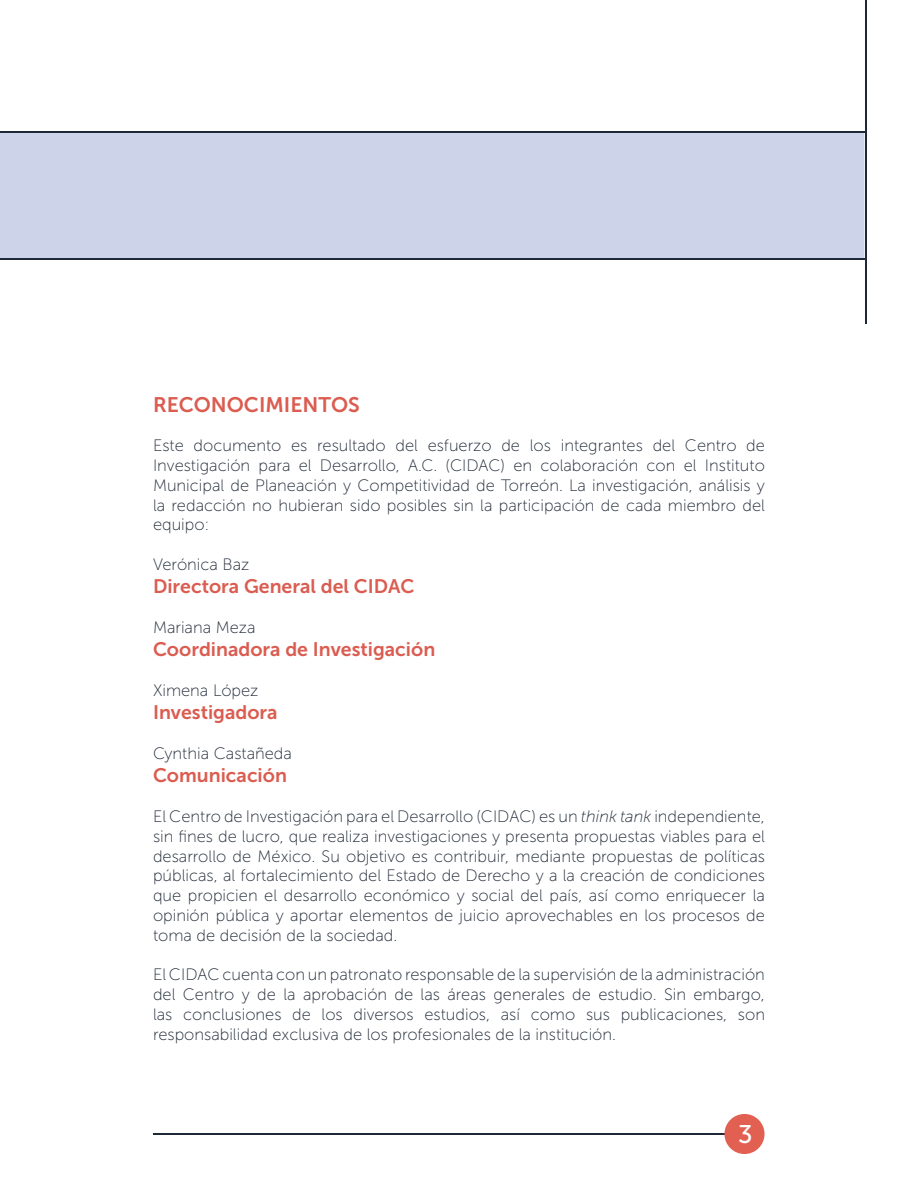
<style>
.page{position:relative;width:918px;height:1188px;background:#fff}
.page>*{position:absolute;margin:0;border:0;box-sizing:border-box;transform-origin:0 0}
.t1{font:25.5px "Museo Sans 500";color:#fff}
.t2{font:21px "Museo Sans 700";color:#db5c50}
.t3{font:19.5px "Museo Sans 700";color:#db5c50}
.t4{font:16.5px/19.8px "Museo Sans 100";color:#1f2836;text-align:justify}
.s1{font-style:italic}
</style>
<div class="page">
<hr style="left:865px;top:0;width:1px;height:323px;background:#1f2836">
<div style="left:0;top:133px;width:864px;height:125px;background:#cdd4e9"></div>
<hr style="left:0;top:132px;width:865px;height:1px;background:#1f2836">
<hr style="left:0;top:258px;width:865px;height:2px;background:#1f2836">
<hr style="left:153px;top:1133px;width:573px;height:2px;background:#1f2836">
<div style="left:724px;top:1114px;width:41px;height:40px;background:#e26052;border-radius:50%"></div>
<p class="t2" style="left:153px;top:393px;width:208px">RECONOCIMIENTOS</p>
<p class="t4" style="left:153px;top:436px;width:614px">Este documento es resultado del esfuerzo de los integrantes del Centro de Investigación para el Desarrollo, A.C. (CIDAC) en colaboración con el Instituto Municipal de Planeación y Competitividad de Torreón. La investigación, análisis y la redacción no hubieran sido posibles sin la participación de cada miembro del equipo:</p>
<p class="t4" style="left:153px;top:555px;width:98px">Verónica Baz</p>
<p class="t3" style="left:153px;top:576px;width:263px">Directora General del CIDAC</p>
<p class="t4" style="left:153px;top:618px;width:104px">Mariana Meza</p>
<p class="t3" style="left:153px;top:639px;width:284px">Coordinadora de Investigación</p>
<p class="t4" style="left:153px;top:681px;width:107px">Ximena López</p>
<p class="t3" style="left:153px;top:702px;width:126px">Investigadora</p>
<p class="t4" style="left:153px;top:744px;width:141px">Cynthia Castañeda</p>
<p class="t3" style="left:153px;top:765px;width:136px">Comunicación</p>
<p class="t4" style="left:153px;top:807px;width:614px">El Centro de Investigación para el Desarrollo (CIDAC) es un <span class="s1">think tank</span> independiente, sin fines de lucro, que realiza investigaciones y presenta propuestas viables para el desarrollo de México. Su objetivo es contribuir, mediante propuestas de políticas públicas, al fortalecimiento del Estado de Derecho y a la creación de condiciones que propicien el desarrollo económico y social del país, así como enriquecer la opinión pública y aportar elementos de juicio aprovechables en los procesos de toma de decisión de la sociedad.</p>
<p class="t4" style="left:153px;top:965px;width:614px">El CIDAC cuenta con un patronato responsable de la supervisión de la administración del Centro y de la aprobación de las áreas generales de estudio. Sin embargo, las conclusiones de los diversos estudios, así como sus publicaciones, son responsabilidad exclusiva de los profesionales de la institución.</p>
<h1 class="t1" style="left:738px;top:1120px;width:16px">3</h1>
</div>
